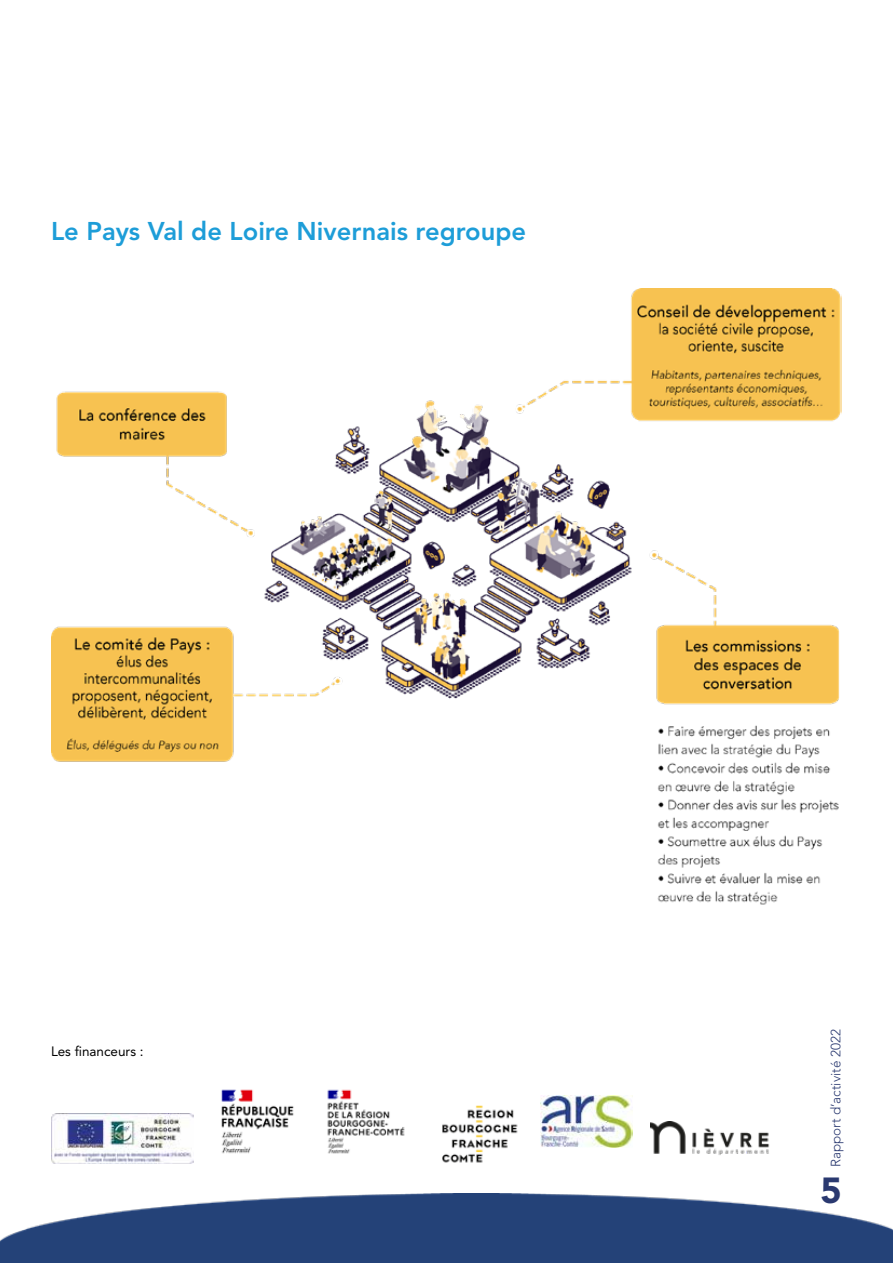
<style>
.page{position:relative;width:893px;height:1263px;background:#fff}
.page>*{position:absolute;margin:0;border:0;box-sizing:border-box;transform-origin:0 0}
.t1{font:900 36px "Avenir LT Std";color:#2a3970}
.t2{font:800 25.5px "Avenir LT Std";color:#1d9dd8}
.t3{font:300 13.5px "Avenir LT Std";color:#2a3970}
.t4{font:13.5px "Avenir LT Std";color:#000}
</style>
<div class="page">
<img style="left:51px;top:289px;width:791px;height:616px">
<img style="left:0;top:1194px;width:893px;height:69px">
<img style="left:442px;top:1105px;width:76px;height:58px">
<img style="left:540px;top:1095px;width:92px;height:52px">
<img style="left:51px;top:1114px;width:142px;height:49px">
<img style="left:650px;top:1122px;width:120px;height:33px">
<img style="left:221px;top:1089px;width:73px;height:65px">
<img style="left:327px;top:1089px;width:78px;height:65px">
<p class="t2" style="left:51px;top:216px;width:477px">Le Pays Val de Loire Nivernais regroupe</p>
<p class="t4" style="left:51px;top:1044px;width:94px">Les financeurs :</p>
<p class="t3" style="left:828px;top:1167px;width:140px;rotate:-90deg">Rapport d’activité 2022</p>
<h1 class="t1" style="left:821px;top:1169px;width:23px">5</h1>
</div>
